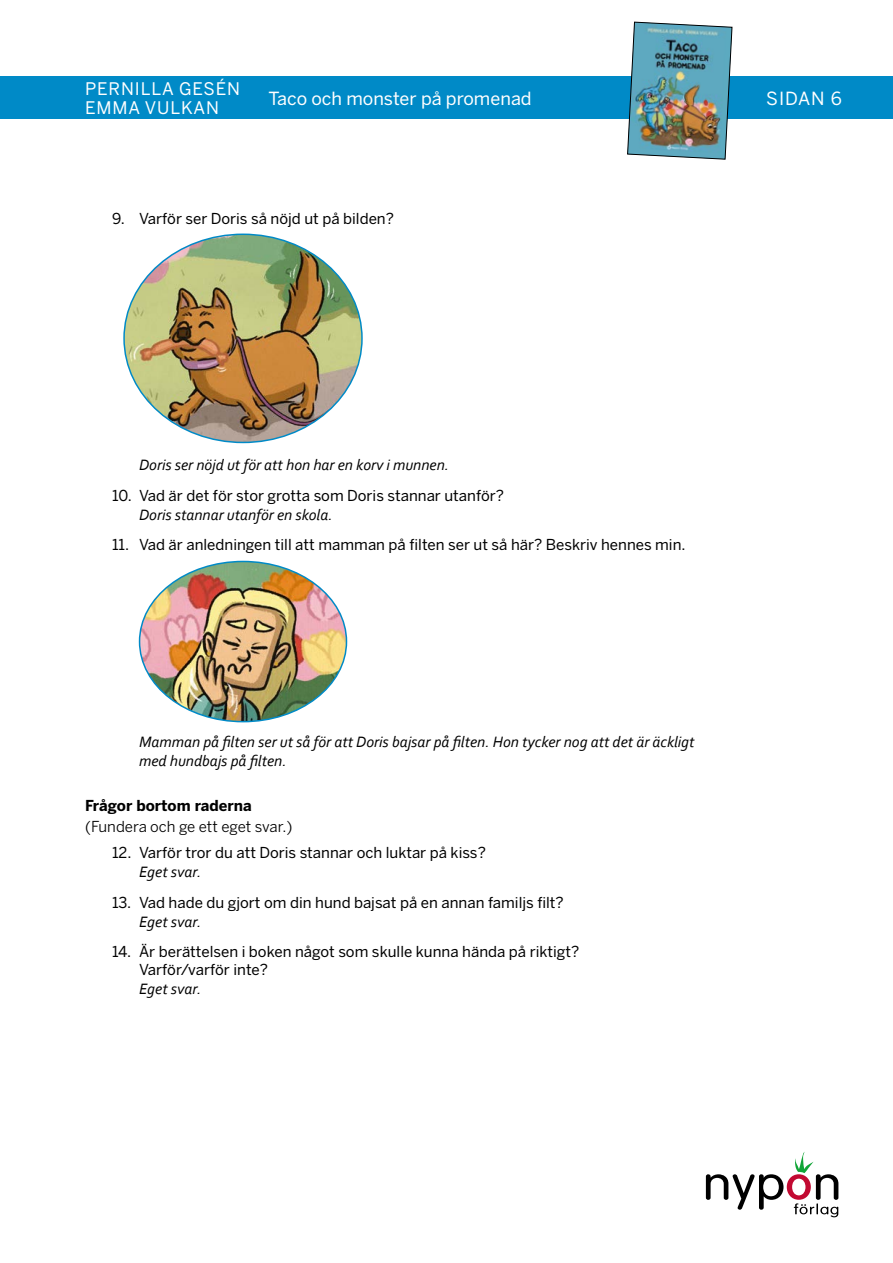
<style>
.page{position:relative;width:893px;height:1263px;background:#fff}
.page>*{position:absolute;margin:0;border:0;box-sizing:border-box;transform-origin:0 0}
.t1{font:18px "Benton Sans";color:#fff}
.t2{font:17.25px/18.8px "Benton Sans";letter-spacing:.05em;color:#fff}
.t3{font:italic 15.75px/18.9px "Corbel";color:#000}
.t4{font:15px/18px "Benton Sans";color:#000}
.t5{font:15px "Benton Sans";color:#000}
.t6{font:700 15px "Benton Sans";color:#000}
</style>
<div class="page">
<div style="left:0;top:77px;width:893px;height:42px;background:#008ac7"></div>
<img style="left:627px;top:21px;width:106px;height:139px">
<svg style="left:706px;top:1152px;width:132px;height:65px"></svg>
<img style="left:140px;top:561px;width:206px;height:161px">
<img style="left:124px;top:234px;width:238px;height:208px">
<p class="t2" style="left:85px;top:80px;width:156px">PERNILLA GESÉN<br>EMMA VULKAN</p>
<p class="t1" style="left:268px;top:88px;width:265px">Taco och monster på promenad</p>
<p class="t1" style="left:766px;top:88px;width:77px">SIDAN 6</p>
<p class="t4" style="left:112px;top:210px;width:283px">9. Varför ser Doris så nöjd ut på bilden?</p>
<p class="t3" style="left:139px;top:455px;width:312px">Doris ser nöjd ut för att hon har en korv i munnen.</p>
<p class="t4" style="left:112px;top:486px;width:394px">10. Vad är det för stor grotta som Doris stannar utanför?</p>
<p class="t3" style="left:139px;top:504px;width:195px">Doris stannar utanför en skola.</p>
<p class="t4" style="left:112px;top:536px;width:575px">11. Vad är anledningen till att mamman på filten ser ut så här? Beskriv hennes min.</p>
<p class="t3" style="left:139px;top:732px;width:557px">Mamman på filten ser ut så för att Doris bajsar på filten. Hon tycker nog att det är äckligt med hundbajs på filten.</p>
<p class="t6" style="left:85px;top:796px;width:168px">Frågor bortom raderna</p>
<p class="t5" style="left:85px;top:817px;width:209px">(Fundera och ge ett eget svar.)</p>
<p class="t4" style="left:112px;top:844px;width:375px">12. Varför tror du att Doris stannar och luktar på kiss?</p>
<p class="t3" style="left:139px;top:862px;width:64px">Eget svar.</p>
<p class="t4" style="left:112px;top:893px;width:453px">13. Vad hade du gjort om din hund bajsat på en annan familjs filt?</p>
<p class="t3" style="left:139px;top:911px;width:64px">Eget svar.</p>
<p class="t4" style="left:139px;top:943px;width:442px;text-indent:-27px">14. Är berättelsen i boken något som skulle kunna hända på riktigt?<br>Varför/varför inte?</p>
<p class="t3" style="left:139px;top:979px;width:64px">Eget svar.</p>
</div>
